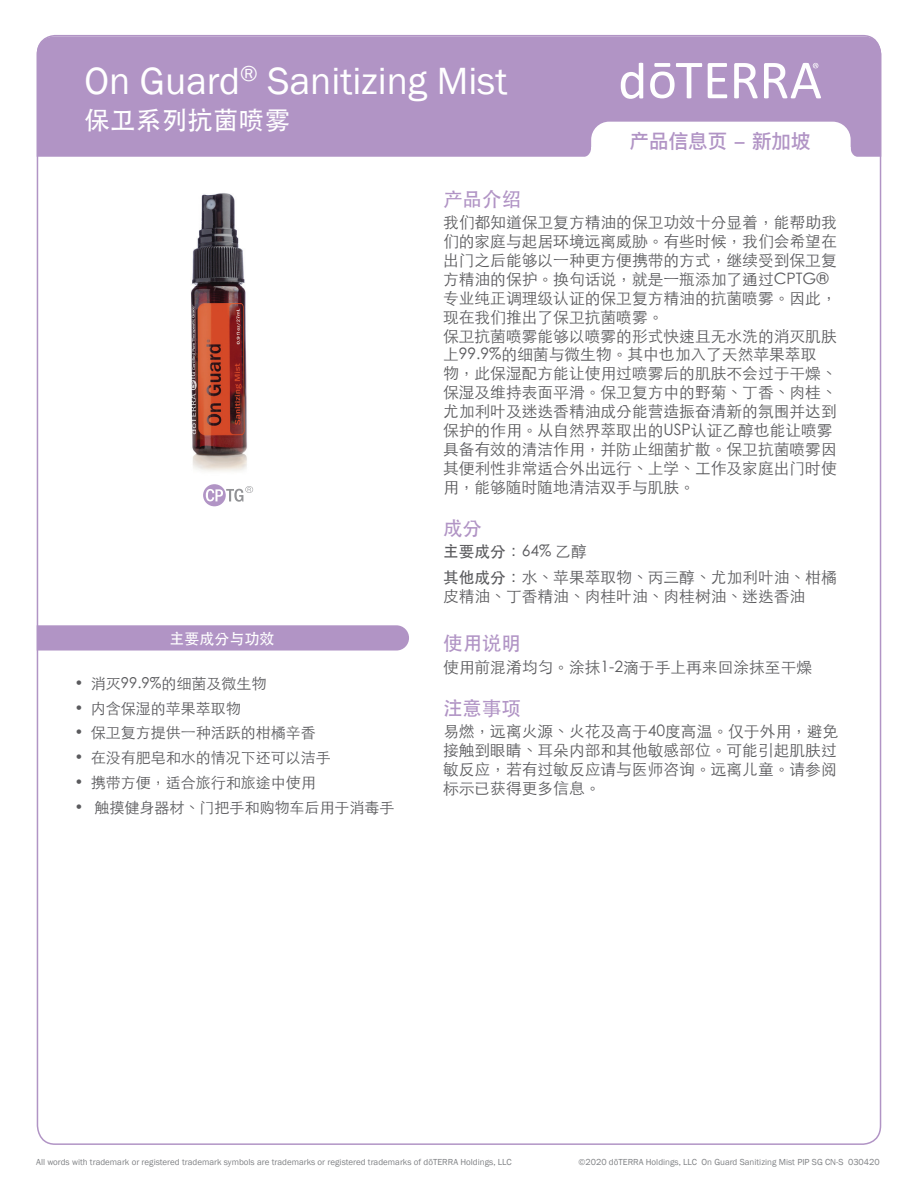
<style>
.page{position:relative;width:918px;height:1188px;background:#fff}
.page>*{position:absolute;margin:0;border:0;box-sizing:border-box;transform-origin:0 0}
.t1{font:39px "Franklin Gothic";color:#fff}
.t2{font:500 25.5px "ST Heiti TC";letter-spacing:.01em;color:#fff}
.t3{font:500 19.5px "ST Heiti TC";color:#b194c5}
.t4{font:500 19.5px "Ping Fang SC";color:#b194c5}
.t5{font:300 15.75px/18.9px "ST Heiti TC";color:#5a5a5d}
.t6{font:300 15px "ST Heiti TC";color:#5a5a5d}
.t7{font:500 15px "ST Heiti TC";color:#fff}
.t8{font:9px "Franklin Gothic";color:#808285}
.s1{font-weight:500}
</style>
<div class="page">
<div style="left:37px;top:36px;width:844px;height:121px;background:#b194c5"></div>
<svg style="left:734px;top:63px;width:24px;height:35px"></svg>
<svg style="left:708px;top:63px;width:19px;height:35px"></svg>
<svg style="left:650px;top:63px;width:52px;height:35px"></svg>
<svg style="left:621px;top:63px;width:22px;height:36px"></svg>
<svg style="left:764px;top:63px;width:57px;height:35px"></svg>
<svg style="left:581px;top:122px;width:280px;height:35px"></svg>
<svg style="left:37px;top:625px;width:372px;height:26px;background:#b397c7"></svg>
<img style="left:191px;top:193px;width:63px;height:314px">
<svg style="left:203px;top:484px;width:50px;height:22px"></svg>
<h1 class="t1" style="left:84px;top:57px;width:424px">On Guard<sup>®</sup> Sanitizing Mist</h1>
<h2 class="t2" style="left:84px;top:106px;width:207px">保卫系列抗菌喷雾</h2>
<p class="t4" style="left:630px;top:129px;width:182px">产品信息页 - 新加坡</p>
<p class="t7" style="left:169px;top:630px;width:106px">主要成分与功效</p>
<p class="t6" style="left:75px;top:670px;width:193px">• 消灭99.9%的细菌及微生物</p>
<p class="t6" style="left:75px;top:695px;width:168px">• 内含保湿的苹果萃取物</p>
<p class="t6" style="left:75px;top:720px;width:243px">• 保卫复方提供一种活跃的柑橘辛香</p>
<p class="t6" style="left:75px;top:745px;width:258px">• 在没有肥皂和水的情况下还可以洁手</p>
<p class="t6" style="left:75px;top:769px;width:243px">• 携带方便，适合旅行和旅途中使用</p>
<p class="t6" style="left:75px;top:794px;width:321px">• 触摸健身器材、门把手和购物车后用于消毒手</p>
<p class="t3" style="left:443px;top:188px;width:79px">产品介绍</p>
<p class="t5" style="left:443px;top:211px;width:395px">我们都知道保卫复方精油的保卫功效十分显着，能帮助我们的家庭与起居环境远离威胁。有些时候，我们会希望在出门之后能够以一种更方便携带的方式，继续受到保卫复方精油的保护。换句话说，就是一瓶添加了通过CPTG®专业纯正调理级认证的保卫复方精油的抗菌喷雾。因此，现在我们推出了保卫抗菌喷雾。<br>保卫抗菌喷雾能够以喷雾的形式快速且无水洗的消灭肌肤上99.9%的细菌与微生物。其中也加入了天然苹果萃取<br>物，此保湿配方能让使用过喷雾后的肌肤不会过于干燥、保湿及维持表面平滑。保卫复方中的野菊、丁香、肉桂、尤加利叶及迷迭香精油成分能营造振奋清新的氛围并达到保护的作用。从自然界萃取出的USP认证乙醇也能让喷雾具备有效的清洁作用，并防止细菌扩散。保卫抗菌喷雾因其便利性非常适合外出远行、上学、工作及家庭出门时使用，能够随时随地清洁双手与肌肤。</p>
<p class="t3" style="left:443px;top:517px;width:40px">成分</p>
<p class="t5" style="left:443px;top:537px;width:395px;line-height:25.7px"><span class="s1">主要成分：</span>64% 乙醇<br><span class="s1">其他成分：</span>水、苹果萃取物、丙三醇、尤加利叶油、柑橘</p>
<p class="t5" style="left:443px;top:585px;width:364px">皮精油、丁香精油、肉桂叶油、肉桂树油、迷迭香油</p>
<p class="t3" style="left:443px;top:633px;width:79px">使用说明</p>
<p class="t5" style="left:443px;top:656px;width:371px">使用前混淆均匀。涂抹1-2滴于手上再来回涂抹至干燥</p>
<p class="t3" style="left:443px;top:697px;width:79px">注意事项</p>
<p class="t5" style="left:443px;top:720px;width:397px;text-align:justify">易燃，远离火源、火花及高于40度高温。仅于外用，避免接触到眼睛、耳朵内部和其他敏感部位。可能引起肌肤过敏反应，若有过敏反应请与医师咨询。远离儿童。请参阅标示已获得更多信息。</p>
<p class="t8" style="left:36px;top:1156px;width:477px">All words with trademark or registered trademark symbols are trademarks or registered trademarks of dōTERRA Holdings, LLC</p>
<p class="t8" style="left:579px;top:1156px;width:303px">©2020 dōTERRA Holdings, LLC On Guard Sanitizing Mist PIP SG CN-S 030420</p>
</div>
